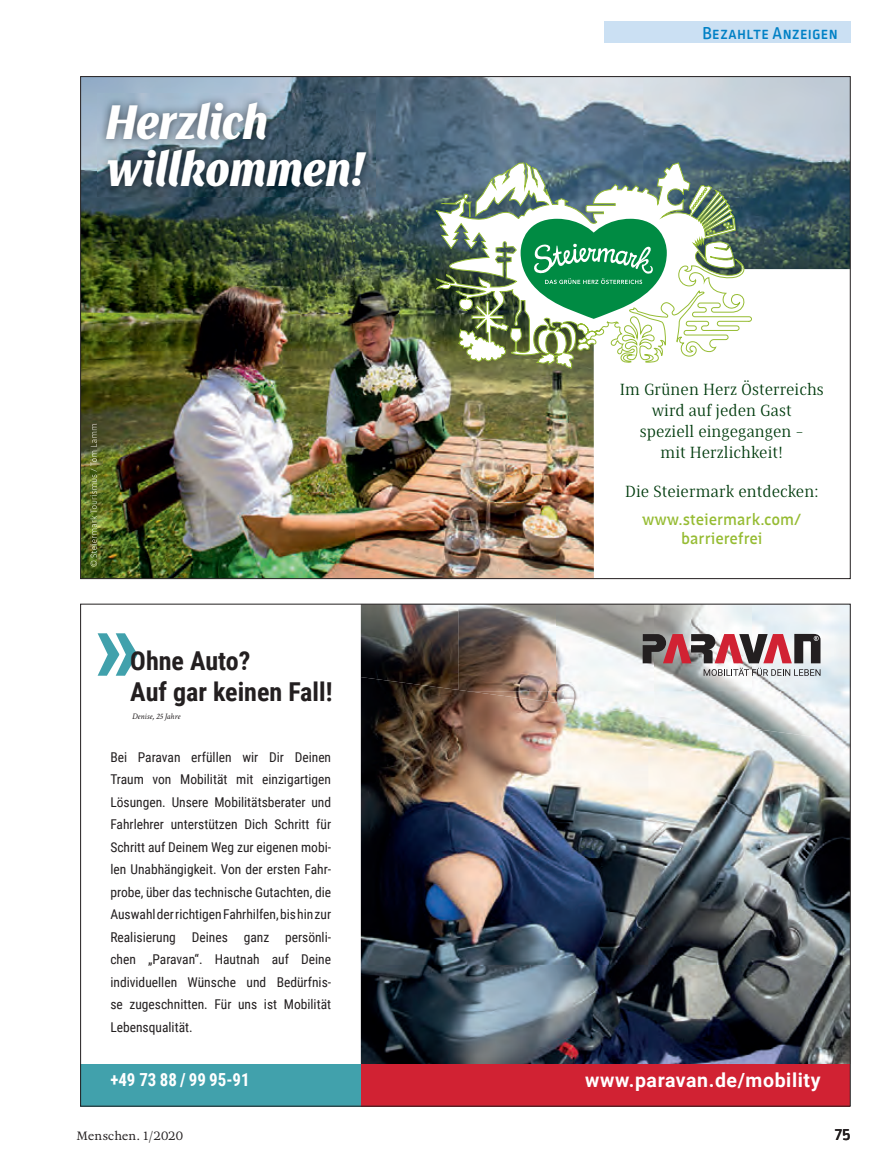
<style>
.page{position:relative;width:893px;height:1170px;background:#fff}
.page>*{position:absolute;margin:0;border:0;box-sizing:border-box;transform-origin:0 0}
.t1{font:italic 900 49.5px/47px "Saya Semi Sans FY";letter-spacing:-.005em;color:#fff}
.t2{font:700 26.1px/31.2px "Roboto Condensed";color:#231f20}
.t3{font:700 19.5px "Roboto";letter-spacing:.03em;color:#fff}
.t4{font:500 18px "Ropa Soft SC Pro";letter-spacing:.025em;color:#0080c5}
.t5{font:700 18px "Roboto Condensed";color:#fff;scale:.94 1}
.t6{font:500 18px "Ropa Soft Pro";color:#231f20}
.t7{font:16.5px/21px "Saya Serif FY";color:#003b0d;text-align:center}
.t8{font:500 16.5px/19px "Saya FY";color:#96bc33;text-align:center}
.t9{font:13.5px/22.5px "Roboto Condensed";color:#231f20;text-align:justify}
.t10{font:12px "Adriane Text";letter-spacing:.015em;color:#231f20}
.t11{font:italic 8.4px "Crimson Text";color:#231f20}
</style>
<div class="page">
<div style="left:604px;top:21px;width:246px;height:22px;background:#cbe0f3"></div>
<img style="left:361px;top:691px;width:487px;height:372px">
<div style="left:355px;top:1063px;width:495px;height:43px;background:#d12233"></div>
<div style="left:81px;top:1063px;width:280px;height:43px;background:#41a1ac"></div>
<img style="left:361px;top:606px;width:487px;height:85px">
<img style="left:469px;top:691px;width:185px;height:24px">
<img style="left:654px;top:691px;width:194px;height:50px">
<svg style="left:360px;top:606px;width:1px;height:71px"></svg>
<svg style="left:643px;top:634px;width:177px;height:42px"></svg>
<img style="left:82px;top:78px;width:766px;height:498px">
<svg style="left:572px;top:262px;width:276px;height:314px"></svg>
<img style="left:97px;top:93px;width:278px;height:103px">
<img style="left:90px;top:423px;width:7px;height:143px">
<svg style="left:424px;top:162px;width:328px;height:213px"></svg>
<svg style="left:521px;top:219px;width:146px;height:100px"></svg>
<h1 class="t1" style="left:106px;top:97px;width:261px">Herzlich willkommen!</h1>
<h2 class="t2" style="left:130px;top:644px;width:204px">Ohne Auto?<br>Auf gar keinen Fall!</h2>
<p class="t11" style="left:132px;top:711px;width:50px">Denise, 25 Jahre</p>
<p class="t9" style="left:110px;top:745px;width:222px">Bei Paravan erfüllen wir Dir Deinen Traum von Mobilität mit einzigartigen Lösungen. Unsere Mobilitätsberater und Fahrlehrer unterstützen Dich Schritt für Schritt auf Deinem Weg zur eigenen mobi&shy;len Unabhängigkeit. Von der ersten Fahr&shy;probe, über das technische Gutachten, die Auswahl der richtigen Fahrhilfen, bis hin zur Realisierung Deines ganz persönli&shy;chen „Paravan“. Hautnah auf Deine individuellen Wünsche und Bedürfnis&shy;se zugeschnitten. Für uns ist Mobilität Lebensqualität.</p>
<h3 class="t4" style="left:702px;top:23px;width:137px">Bezahlte Anzeigen</h3>
<h3 class="t4" style="left:812px;top:23px;width:27px">xxx</h3>
<p class="t7" style="left:620px;top:378px;width:206px">Im Grünen Herz Österreichs wird auf jeden Gast<br>speziell eingegangen –<br>mit Herzlichkeit!</p>
<p class="t7" style="left:625px;top:480px;width:195px">Die Steiermark entdecken:</p>
<p class="t8" style="left:642px;top:509px;width:161px">www.steiermark.com/ barrierefrei</p>
<h3 class="t5" style="left:110px;top:1067px;width:150px">+49 73 88 / 99 95-91</h3>
<h3 class="t3" style="left:585px;top:1066px;width:237px">www.paravan.de/mobility</h3>
<p class="t10" style="left:77px;top:1127px;width:108px">Menschen. 1/2020</p>
<h3 class="t6" style="left:835px;top:1124px;width:17px">75</h3>
</div>
